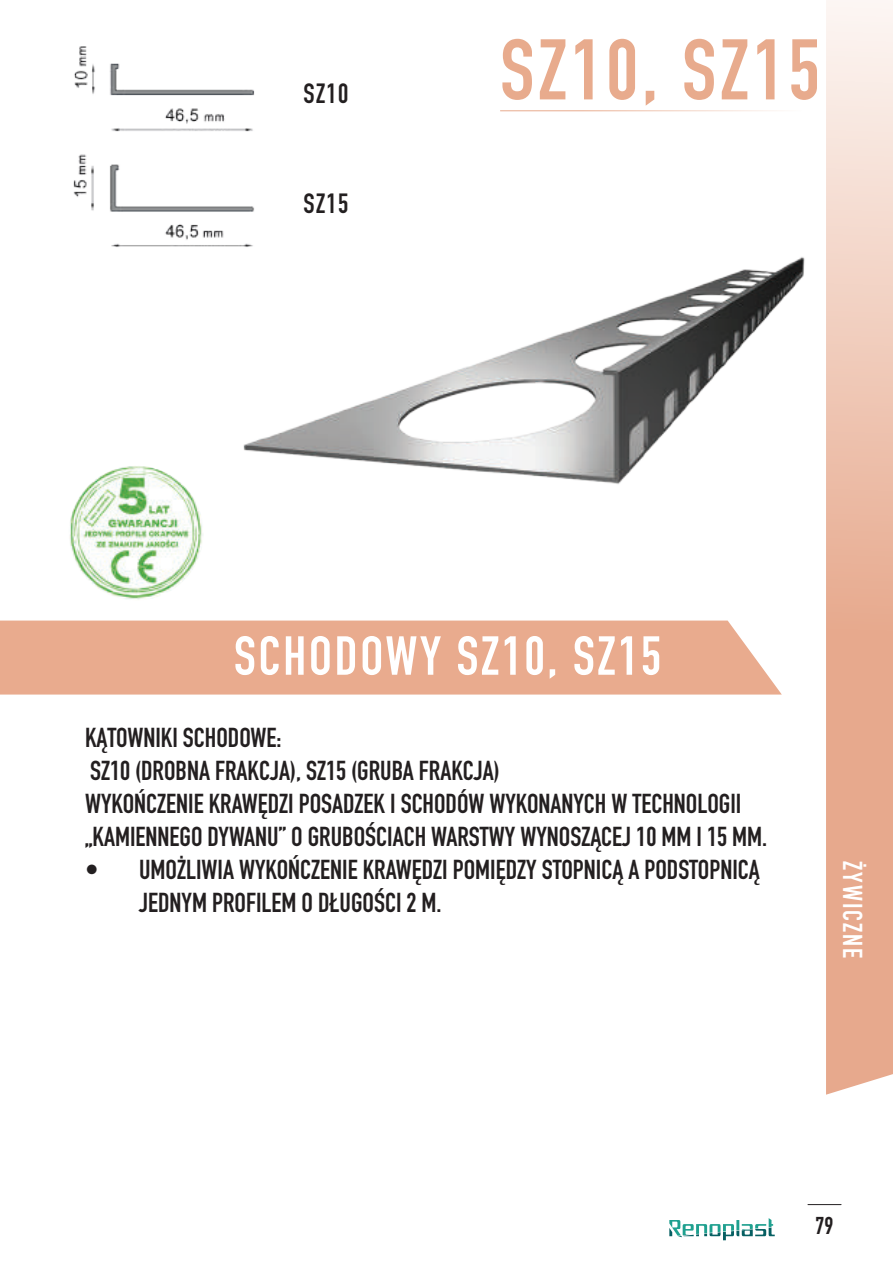
<style>
.page{position:relative;width:893px;height:1276px;background:#fff}
.page>*{position:absolute;margin:0;border:0;box-sizing:border-box;transform-origin:0 0}
.t1{font:700 84.3px "DIN Condensed";letter-spacing:.05em;color:#e8ab8d}
.t2{font:700 54px "DIN Condensed";letter-spacing:.05em;color:#fff}
.t3{font:700 27.3px "DIN Condensed";letter-spacing:.05em;color:#231f20}
.t4{font:700 27px/33px "DIN Condensed";color:#231f20}
.t5{font:700 27px "DIN Condensed";letter-spacing:.075em;color:#fff}
.t6{font:700 24px "DIN Condensed";color:#231f20}
</style>
<div class="page">
<svg style="left:669px;top:1218px;width:106px;height:22px"></svg>
<hr style="left:808px;top:1204px;width:33px;height:1px;background:#231f20">
<div style="left:0;top:620px;width:782px;height:74px;background:#e9ab8e"></div>
<img style="left:243px;top:257px;width:562px;height:227px">
<hr style="left:500px;top:110px;width:302px;height:1px;background:#e8ab8d">
<img style="left:69px;top:465px;width:135px;height:135px;border-radius:67px">
<img style="left:74px;top:46px;width:181px;height:86px">
<img style="left:73px;top:154px;width:181px;height:93px">
<svg style="left:826px;top:0;width:67px;height:1095px;background:#edc0ab"></svg>
<p class="t3" style="left:304px;top:75px;width:46px">SZ10</p>
<p class="t3" style="left:304px;top:185px;width:46px">SZ15</p>
<h1 class="t1" style="left:500px;top:13px;width:321px">SZ10, SZ15</h1>
<h2 class="t2" style="left:234px;top:619px;width:429px">SCHODOWY SZ10, SZ15</h2>
<p class="t4" style="left:85px;top:721px;width:684px">KĄTOWNIKI SCHODOWE:<br>SZ10 (DROBNA FRAKCJA), SZ15 (GRUBA FRAKCJA)<br>WYKOŃCZENIE KRAWĘDZI POSADZEK I SCHODÓW WYKONANYCH W TECHNOLOGII „KAMIENNEGO DYWANU” O GRUBOŚCIACH WARSTWY WYNOSZĄCEJ 10 MM I 15 MM.</p>
<p class="t4" style="left:139px;top:853px;width:622px;text-indent:-54px">• UMOŻLIWIA WYKOŃCZENIE KRAWĘDZI POMIĘDZY STOPNICĄ A PODSTOPNICĄ<br>JEDNYM PROFILEM O DŁUGOŚCI 2 M.</p>
<p class="t5" style="left:871px;top:861px;width:99px;rotate:90deg">ŻYWICZNE</p>
<p class="t6" style="left:816px;top:1209px;width:19px">79</p>
</div>
